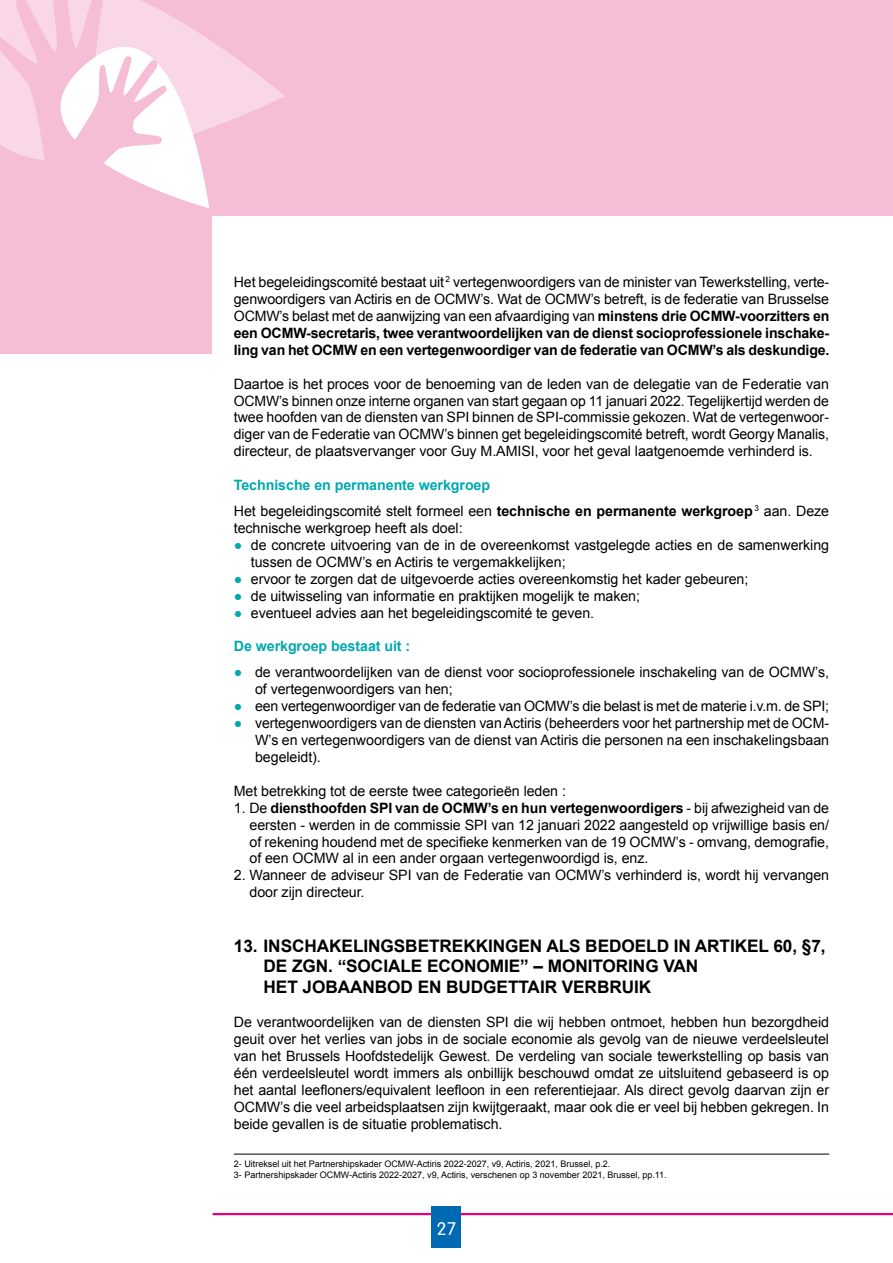
<style>
.page{position:relative;width:893px;height:1263px;background:#fff}
.page>*{position:absolute;margin:0;border:0;box-sizing:border-box;transform-origin:0 0}
.t1{font:300 18px "VAG Rounded";color:#fff}
.t2{font:700 17.25px/20.5px "Arial";letter-spacing:-.005em;color:#000}
.t3{font:14.25px/17px "Arial";letter-spacing:-.005em;color:#000;text-align:justify}
.t4{font:700 14.25px "Arial";letter-spacing:-.005em;color:#00a9b0}
.t5{font:9px/10.6px "Arial";color:#000}
.s1{font-weight:700}
.s2{font-weight:700;color:#00a9b0}
</style>
<div class="page">
<div style="left:0;top:0;width:893px;height:354px;background:#f6bdd6"></div>
<div style="left:213px;top:216px;width:680px;height:1047px;background:#fff"></div>
<svg style="left:104px;top:160px;width:105px;height:48px"></svg>
<svg style="left:0;top:0;width:285px;height:160px"></svg>
<hr style="left:213px;top:1213px;width:680px;height:2px;background:#e6007d">
<div style="left:432px;top:1205px;width:29px;height:42px;background:#0069b4"></div>
<hr style="left:234px;top:1154px;width:595px;height:1px;background:#000">
<p class="t3" style="left:234px;top:273px;width:597px">Het begeleidingscomité bestaat uit <sup>2</sup> vertegenwoordigers van de minister van Tewerkstelling, verte&shy;genwoordigers van Actiris en de OCMW’s. Wat de OCMW’s betreft, is de federatie van Brusselse OCMW’s belast met de aanwijzing van een afvaardiging van <span class="s1">minstens drie OCMW-voorzitters en een OCMW-secretaris, twee verantwoordelijken van de dienst socioprofessionele inschake&shy;ling van het OCMW en een vertegenwoordiger van de federatie van OCMW’s als deskundige.</span></p>
<p class="t3" style="left:234px;top:375px;width:597px">Daartoe is het proces voor de benoeming van de leden van de delegatie van de Federatie van OCMW’s binnen onze interne organen van start gegaan op 11 januari 2022. Tegelijkertijd werden de twee hoofden van de diensten van SPI binnen de SPI-commissie gekozen. Wat de vertegenwoor&shy;diger van de Federatie van OCMW’s binnen get begeleidingscomité betreft, wordt Georgy Manalis, directeur, de plaatsvervanger voor Guy M.AMISI, voor het geval laatgenoemde verhinderd is.</p>
<p class="t3" style="left:234px;top:473px;width:597px;line-height:25.5px"><span class="s2">Technische en permanente werkgroep<br></span>Het begeleidingscomité stelt formeel een <span class="s1">technische en permanente werkgroep</span> <sup>3</sup> aan. Deze</p>
<p class="t3" style="left:234px;top:519px;width:230px">technische werkgroep heeft als doel:</p>
<p class="t3" style="left:251px;top:536px;width:580px;text-indent:-17px"><span class="s2">●</span> de concrete uitvoering van de in de overeenkomst vastgelegde acties en de samenwerking tussen de OCMW’s en Actiris te vergemakkelijken;</p>
<p class="t3" style="left:234px;top:570px;width:516px"><span class="s2">●</span> ervoor te zorgen dat de uitgevoerde acties overeenkomstig het kader gebeuren;</p>
<p class="t3" style="left:234px;top:587px;width:408px"><span class="s2">●</span> de uitwisseling van informatie en praktijken mogelijk te maken;</p>
<p class="t3" style="left:234px;top:604px;width:359px"><span class="s2">●</span> eventueel advies aan het begeleidingscomité te geven.</p>
<p class="t4" style="left:234px;top:637px;width:178px">De werkgroep bestaat uit :</p>
<p class="t3" style="left:255px;top:664px;width:575px;text-indent:-21px"><span class="s2">●</span> de verantwoordelijken van de dienst voor socioprofessionele inschakeling van de OCMW’s, of vertegenwoordigers van hen;</p>
<p class="t3" style="left:234px;top:697px;width:597px"><span class="s2">●</span> een vertegenwoordiger van de federatie van OCMW’s die belast is met de materie i.v. m. de SPI;</p>
<p class="t3" style="left:255px;top:714px;width:576px;text-indent:-21px"><span class="s2">●</span> vertegenwoordigers van de diensten van Actiris (beheerders voor het partnership met de OCM-W’s en vertegenwoordigers van de dienst van Actiris die personen na een inschakelingsbaan begeleidt).</p>
<p class="t3" style="left:234px;top:782px;width:334px">Met betrekking tot de eerste twee categorieën leden :</p>
<p class="t3" style="left:249px;top:799px;width:581px;text-indent:-16px">1. De <span class="s1">diensthoofden SPI van de OCMW’s en hun vertegenwoordigers</span> - bij afwezigheid van de eersten - werden in de commissie SPI van 12 januari 2022 aangesteld op vrijwillige basis en/ of rekening houdend met de specifieke kenmerken van de 19 OCMW’s - omvang, demografie, of een OCMW al in een ander orgaan vertegenwoordigd is, enz.</p>
<p class="t3" style="left:249px;top:867px;width:581px;text-indent:-16px">2. Wanneer de adviseur SPI van de Federatie van OCMW’s verhinderd is, wordt hij vervangen door zijn directeur.</p>
<p class="t2" style="left:264px;top:936px;width:564px;text-indent:-30px">13. INSCHAKELINGSBETREKKINGEN ALS BEDOELD IN ARTIKEL 60, §7,<br>DE ZGN. “SOCIALE ECONOMIE” – MONITORING VAN<br>HET JOBAANBOD EN BUDGETTAIR VERBRUIK</p>
<p class="t3" style="left:234px;top:1013px;width:597px">De verantwoordelijken van de diensten SPI die wij hebben ontmoet, hebben hun bezorgdheid geuit over het verlies van jobs in de sociale economie als gevolg van de nieuwe verdeelsleutel van het Brussels Hoofdstedelijk Gewest. De verdeling van sociale tewerkstelling op basis van één verdeelsleutel wordt immers als onbillijk beschouwd omdat ze uitsluitend gebaseerd is op het aantal leefloners/equivalent leefloon in een referentiejaar. Als direct gevolg daarvan zijn er OCMW’s die veel arbeidsplaatsen zijn kwijtgeraakt, maar ook die er veel bij hebben gekregen. In beide gevallen is de situatie problematisch.</p>
<p class="t5" style="left:234px;top:1159px;width:433px">2- Uitreksel uit het Partnershipskader OCMW-Actiris 2022-2027, v9, Actiris, 2021, Brussel, p.2.<br>3- Partnershipskader OCMW-Actiris 2022-2027, v9, Actiris, verschenen op 3 november 2021, Brussel, pp. 11.</p>
<p class="t1" style="left:437px;top:1218px;width:21px">27</p>
</div>
